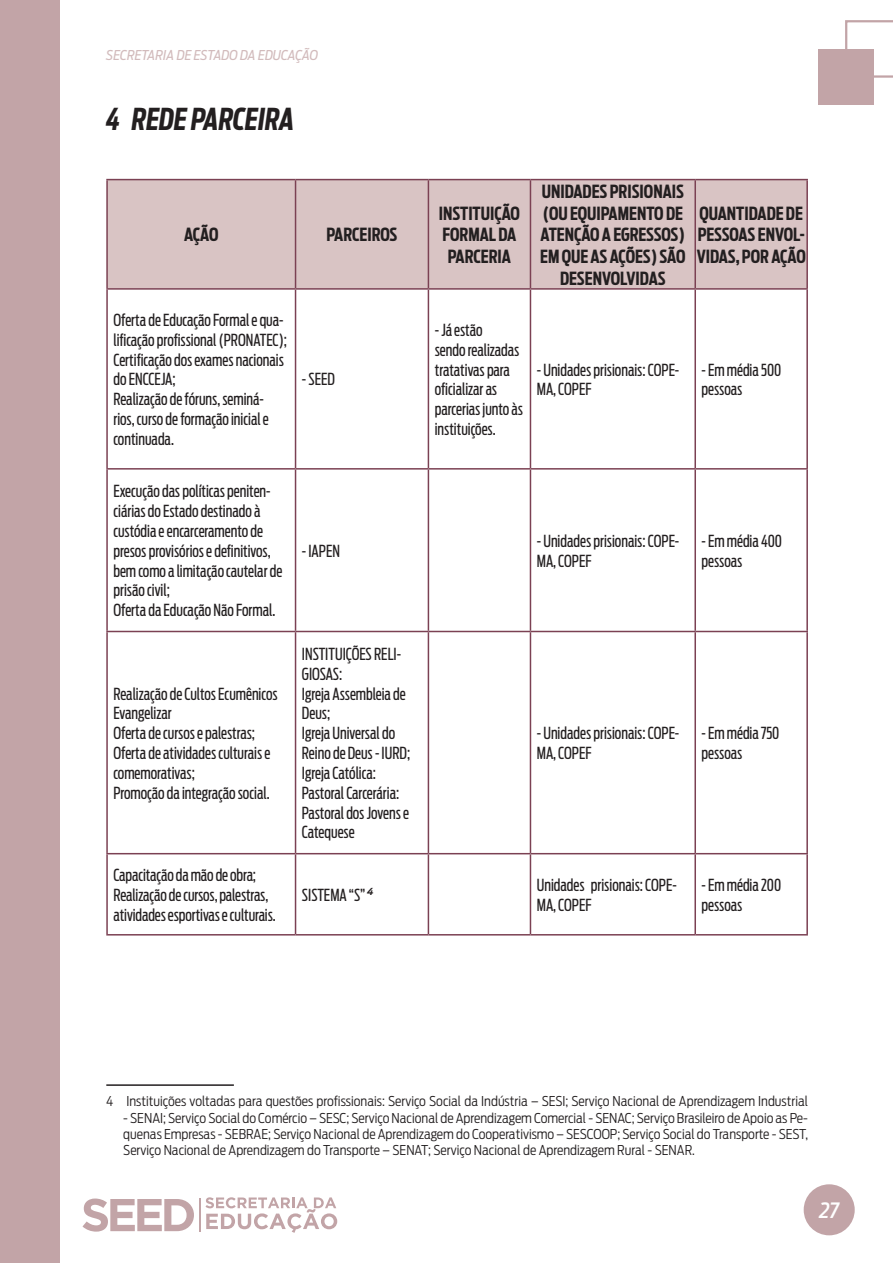
<style>
.page{position:relative;width:893px;height:1263px;background:#fff}
.page>*{position:absolute;margin:0;border:0;box-sizing:border-box;transform-origin:0 0}
.t1{font:italic 700 30px "Antenna Extra Cond";color:#231f20}
.t2{font:italic 500 21px "Antenna Cond";color:#fff}
.QUADRO_TEXTO_NEG{font:700 18px/21.6px "Antenna Extra Cond";color:#231f20;text-align:center}
.QUADRO_TEXTO{font:16.5px/19.8px "Antenna Extra Cond";color:#231f20}
.NOTA_RODAPÉ{font:300 13.5px/16.2px "Antenna Cond";color:#231f20;text-align:justify}
.t3{font:italic 13.5px "Antenna Cond";letter-spacing:-.005em;color:#d2bbbc}
</style>
<div class="page">
<div style="left:0;top:0;width:60px;height:1263px;background:#c2a4a7"></div>
<div style="left:819px;top:49px;width:55px;height:55px;background:#c2a4a7"></div>
<svg style="left:845px;top:20px;width:48px;height:58px"></svg>
<svg style="left:83px;top:1198px;width:111px;height:33px"></svg>
<svg style="left:205px;top:1197px;width:132px;height:36px"></svg>
<hr style="left:199px;top:1198px;width:2px;height:33px;background:#c2a4a7">
<div style="left:804px;top:1184px;width:51px;height:51px;background:#c2a4a7;border-radius:50%"></div>
<div style="left:108px;top:180px;width:698px;height:108px;background:#d9c4c4"></div>
<svg style="left:108px;top:290px;width:698px;height:644px"></svg>
<hr style="left:295px;top:180px;width:1px;height:108px;background:#7b4153">
<hr style="left:428px;top:180px;width:1px;height:108px;background:#7b4153">
<hr style="left:530px;top:180px;width:1px;height:108px;background:#7b4153">
<hr style="left:694px;top:180px;width:2px;height:108px;background:#7b4153">
<hr style="left:295px;top:290px;width:1px;height:178px;background:#7b4153">
<hr style="left:428px;top:290px;width:1px;height:178px;background:#7b4153">
<hr style="left:530px;top:290px;width:1px;height:178px;background:#7b4153">
<hr style="left:694px;top:290px;width:2px;height:178px;background:#7b4153">
<hr style="left:106px;top:468px;width:190px;height:2px;background:#7b4153">
<hr style="left:296px;top:468px;width:132px;height:2px;background:#7b4153">
<hr style="left:295px;top:470px;width:1px;height:161px;background:#7b4153">
<hr style="left:428px;top:468px;width:102px;height:2px;background:#7b4153">
<hr style="left:428px;top:470px;width:1px;height:161px;background:#7b4153">
<hr style="left:530px;top:468px;width:165px;height:2px;background:#7b4153">
<hr style="left:530px;top:470px;width:1px;height:161px;background:#7b4153">
<hr style="left:695px;top:468px;width:113px;height:2px;background:#7b4153">
<hr style="left:694px;top:470px;width:2px;height:161px;background:#7b4153">
<hr style="left:106px;top:631px;width:190px;height:1px;background:#7b4153">
<hr style="left:296px;top:631px;width:132px;height:1px;background:#7b4153">
<hr style="left:295px;top:632px;width:1px;height:221px;background:#7b4153">
<hr style="left:428px;top:631px;width:102px;height:1px;background:#7b4153">
<hr style="left:428px;top:632px;width:1px;height:221px;background:#7b4153">
<hr style="left:530px;top:631px;width:165px;height:1px;background:#7b4153">
<hr style="left:530px;top:632px;width:1px;height:221px;background:#7b4153">
<hr style="left:695px;top:631px;width:113px;height:1px;background:#7b4153">
<hr style="left:694px;top:632px;width:2px;height:221px;background:#7b4153">
<hr style="left:428px;top:854px;width:1px;height:80px;background:#7b4153">
<hr style="left:530px;top:854px;width:1px;height:80px;background:#7b4153">
<hr style="left:694px;top:854px;width:2px;height:80px;background:#7b4153">
<hr style="left:106px;top:290px;width:2px;height:178px;background:#7b4153">
<hr style="left:806px;top:290px;width:2px;height:178px;background:#7b4153">
<hr style="left:106px;top:470px;width:2px;height:161px;background:#7b4153">
<hr style="left:806px;top:470px;width:2px;height:161px;background:#7b4153">
<hr style="left:106px;top:632px;width:2px;height:221px;background:#7b4153">
<hr style="left:806px;top:632px;width:2px;height:221px;background:#7b4153">
<hr style="left:296px;top:853px;width:132px;height:1px;background:#7b4153">
<hr style="left:428px;top:853px;width:102px;height:1px;background:#7b4153">
<hr style="left:530px;top:853px;width:165px;height:1px;background:#7b4153">
<hr style="left:695px;top:853px;width:113px;height:1px;background:#7b4153">
<hr style="left:806px;top:854px;width:2px;height:80px;background:#7b4153">
<hr style="left:296px;top:934px;width:132px;height:1px;background:#7b4153">
<hr style="left:428px;top:934px;width:102px;height:1px;background:#7b4153">
<hr style="left:530px;top:934px;width:165px;height:1px;background:#7b4153">
<hr style="left:695px;top:934px;width:113px;height:1px;background:#7b4153">
<hr style="left:106px;top:179px;width:190px;height:1px;background:#7b4153">
<hr style="left:106px;top:180px;width:2px;height:108px;background:#7b4153">
<hr style="left:296px;top:179px;width:132px;height:1px;background:#7b4153">
<hr style="left:428px;top:179px;width:102px;height:1px;background:#7b4153">
<hr style="left:530px;top:179px;width:165px;height:1px;background:#7b4153">
<hr style="left:695px;top:179px;width:113px;height:1px;background:#7b4153">
<hr style="left:806px;top:180px;width:2px;height:108px;background:#7b4153">
<hr style="left:106px;top:288px;width:190px;height:2px;background:#7b4153">
<hr style="left:296px;top:288px;width:132px;height:2px;background:#7b4153">
<hr style="left:428px;top:288px;width:102px;height:2px;background:#7b4153">
<hr style="left:530px;top:288px;width:165px;height:2px;background:#7b4153">
<hr style="left:695px;top:288px;width:113px;height:2px;background:#7b4153">
<hr style="left:106px;top:853px;width:190px;height:1px;background:#7b4153">
<hr style="left:106px;top:854px;width:2px;height:80px;background:#7b4153">
<hr style="left:295px;top:854px;width:1px;height:80px;background:#7b4153">
<hr style="left:106px;top:934px;width:190px;height:1px;background:#7b4153">
<hr style="left:106px;top:1084px;width:128px;height:2px;background:#231f20">
<p class="t3" style="left:106px;top:47px;width:213px">SECRETARIA DE ESTADO DA EDUCAÇÃO</p>
<p class="t1" style="left:106px;top:101px;width:190px">4 REDE PARCEIRA</p>
<p class="QUADRO_TEXTO_NEG" style="left:184px;top:224px;width:36px">AÇÃO</p>
<p class="QUADRO_TEXTO_NEG" style="left:326px;top:224px;width:73px">PARCEIROS</p>
<p class="QUADRO_TEXTO" style="left:113px;top:310px;width:175px">Oferta de Educação Formal e qua&shy;lificação profissional (PRONATEC);</p>
<p class="QUADRO_TEXTO" style="left:113px;top:350px;width:172px">Certificação dos exames nacionais do ENCCEJA;</p>
<p class="QUADRO_TEXTO" style="left:113px;top:389px;width:157px">Realização de fóruns, seminá&shy;rios, curso de formação inicial e continuada.</p>
<p class="QUADRO_TEXTO" style="left:302px;top:370px;width:35px">- SEED</p>
<p class="QUADRO_TEXTO_NEG" style="left:439px;top:203px;width:83px">INSTITUIÇÃO</p>
<p class="QUADRO_TEXTO_NEG" style="left:442px;top:224px;width:75px">FORMAL DA</p>
<p class="QUADRO_TEXTO_NEG" style="left:448px;top:246px;width:65px">PARCERIA</p>
<p class="QUADRO_TEXTO_NEG" style="left:540px;top:181px;width:147px">UNIDADES PRISIONAIS (OU EQUIPAMENTO DE<br>ATENÇÃO A EGRESSOS)<br>EM QUE AS AÇÕES) SÃO<br>DESENVOLVIDAS</p>
<p class="QUADRO_TEXTO_NEG" style="left:697px;top:203px;width:111px;text-align:left">QUANTIDADE DE<br>PESSOAS ENVOL-<br>VIDAS, POR AÇÃO</p>
<p class="QUADRO_TEXTO" style="left:435px;top:320px;width:90px">- Já estão<br>sendo realizadas tratativas para oficializar as parcerias junto às instituições.</p>
<p class="QUADRO_TEXTO" style="left:537px;top:360px;width:144px">- Unidades prisionais: COPE-<br>MA, COPEF</p>
<p class="QUADRO_TEXTO" style="left:702px;top:360px;width:81px">- Em média 500 pessoas</p>
<p class="QUADRO_TEXTO" style="left:113px;top:481px;width:170px">Execução das políticas peniten&shy;ciárias do Estado destinado à custódia e encarceramento de presos provisórios e definitivos, bem como a limitação cautelar de prisão civil;</p>
<p class="QUADRO_TEXTO" style="left:113px;top:600px;width:163px">Oferta da Educação Não Formal.</p>
<p class="QUADRO_TEXTO" style="left:113px;top:684px;width:166px">Realização de Cultos Ecumênicos</p>
<p class="QUADRO_TEXTO" style="left:113px;top:704px;width:60px">Evangelizar</p>
<p class="QUADRO_TEXTO" style="left:113px;top:723px;width:143px">Oferta de cursos e palestras;</p>
<p class="QUADRO_TEXTO" style="left:113px;top:743px;width:158px">Oferta de atividades culturais e comemorativas;</p>
<p class="QUADRO_TEXTO" style="left:113px;top:783px;width:158px">Promoção da integração social.</p>
<p class="QUADRO_TEXTO" style="left:302px;top:541px;width:40px">- IAPEN</p>
<p class="QUADRO_TEXTO" style="left:537px;top:531px;width:144px">- Unidades prisionais: COPE-<br>MA, COPEF</p>
<p class="QUADRO_TEXTO" style="left:702px;top:531px;width:82px">- Em média 400 pessoas</p>
<p class="QUADRO_TEXTO" style="left:302px;top:644px;width:101px">INSTITUIÇÕES RELI-<br>GIOSAS:</p>
<p class="QUADRO_TEXTO" style="left:302px;top:684px;width:105px">Igreja Assembleia de<br>Deus;</p>
<p class="QUADRO_TEXTO" style="left:302px;top:723px;width:110px">Igreja Universal do<br>Reino de Deus - IURD;</p>
<p class="QUADRO_TEXTO" style="left:302px;top:763px;width:76px">Igreja Católica:</p>
<p class="QUADRO_TEXTO" style="left:302px;top:783px;width:99px">Pastoral Carcerária:</p>
<p class="QUADRO_TEXTO" style="left:302px;top:803px;width:109px">Pastoral dos Jovens e<br>Catequese</p>
<p class="QUADRO_TEXTO" style="left:537px;top:723px;width:144px">- Unidades prisionais: COPE-<br>MA, COPEF</p>
<p class="QUADRO_TEXTO" style="left:702px;top:723px;width:79px">- Em média 750 pessoas</p>
<p class="QUADRO_TEXTO" style="left:113px;top:865px;width:144px">Capacitação da mão de obra;</p>
<p class="QUADRO_TEXTO" style="left:113px;top:885px;width:164px">Realização de cursos, palestras, atividades esportivas e culturais.</p>
<p class="QUADRO_TEXTO" style="left:302px;top:885px;width:73px">SISTEMA “S” <sup>4</sup></p>
<p class="QUADRO_TEXTO" style="left:537px;top:875px;width:141px">Unidades prisionais: COPE-<br>MA, COPEF</p>
<p class="QUADRO_TEXTO" style="left:702px;top:875px;width:81px">- Em média 200 pessoas</p>
<p class="NOTA_RODAPÉ" style="left:106px;top:1093px;width:703px">4 Instituições voltadas para questões profissionais: Serviço Social da Indústria – SESI; Serviço Nacional de Aprendizagem Industrial</p>
<p class="NOTA_RODAPÉ" style="left:123px;top:1109px;width:686px">- SENAI; Serviço Social do Comércio – SESC; Serviço Nacional de Aprendizagem Comercial - SENAC; Serviço Brasileiro de Apoio as Pe&shy;quenas Empresas - SEBRAE; Serviço Nacional de Aprendizagem do Cooperativismo – SESCOOP; Serviço Social do Transporte - SEST, Serviço Nacional de Aprendizagem do Transporte – SENAT; Serviço Nacional de Aprendizagem Rural - SENAR.</p>
<p class="t2" style="left:819px;top:1198px;width:21px">27</p>
</div>
